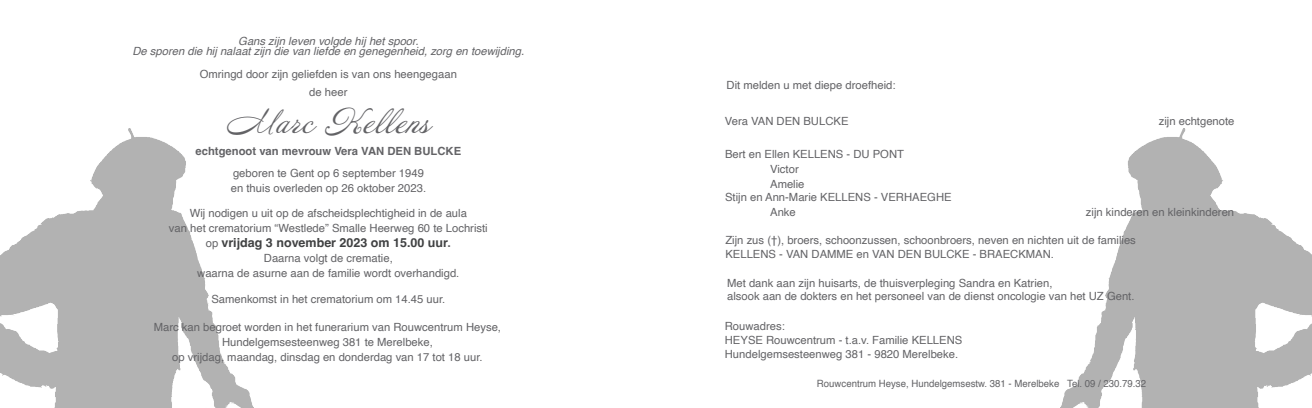
<style>
.page{position:relative;width:1312px;height:408px;background:#fff}
.page>*{position:absolute;margin:0;border:0;box-sizing:border-box;transform-origin:0 0}
._3_Naam{font:30px "Annabelle JF";color:#636366}
.Hel_9{font:700 12.5px "Helvetica";color:#414243}
.Hel_9-2{font:11.25px "Helvetica";color:#636366}
.Hel_9-3{font:italic 11.25px "Helvetica";color:#636366}
._1_Hel_9{font:11.25px "Helvetica";color:#636366}
._2_MM{font:700 11.25px "Helvetica";color:#636366}
._2_MM-2{font:11.25px "Helvetica";color:#636366}
._5_Rouwc{font:10px "Helvetica";color:#636366;scale:.96 1}
.s1{font-weight:400;font-size:11.25px;color:#636366}
.s2{color:#636366}
</style>
<div class="page">
<img style="left:1061px;top:128px;width:250px;height:278px">
<img style="left:1px;top:128px;width:252px;height:278px">
<p class="Hel_9-3" style="left:238px;top:32px;width:182px">Gans zijn leven volgde hij het spoor.</p>
<p class="Hel_9-3" style="left:132px;top:42px;width:393px">De sporen die hij nalaat zijn die van liefde en genegenheid, zorg en toewijding.</p>
<p class="Hel_9-2" style="left:200px;top:66px;width:259px">Omringd door zijn geliefden is van ons heengegaan</p>
<p class="_2_MM-2" style="left:309px;top:83px;width:40px">de heer</p>
<p class="_3_Naam" style="left:226px;top:103px;width:205px">Marc Kellens</p>
<p class="Hel_9-2" style="left:233px;top:164px;width:192px">geboren te Gent op 6 september 1949</p>
<p class="Hel_9-2" style="left:231px;top:179px;width:197px">en thuis overleden op 26 oktober 2023.</p>
<p class="Hel_9-2" style="left:190px;top:204px;width:279px">Wij nodigen u uit op de afscheidsplechtigheid in de aula</p>
<p class="Hel_9-2" style="left:169px;top:219px;width:320px">van het crematorium “Westlede” Smalle Heerweg 60 te Lochristi</p>
<p class="Hel_9" style="left:206px;top:235px;width:246px"><span class="s1">op</span> vrijdag 3 november 2023 om 15.00 uur<span class="s2">.</span></p>
<p class="Hel_9-2" style="left:264px;top:249px;width:130px">Daarna volgt de crematie,</p>
<p class="Hel_9-2" style="left:197px;top:264px;width:264px">waarna de asurne aan de familie wordt overhandigd.</p>
<p class="Hel_9-2" style="left:211px;top:290px;width:235px">Samenkomst in het crematorium om 14.45 uur.</p>
<p class="_2_MM" style="left:195px;top:144px;width:267px">echtgenoot van mevrouw Vera VAN DEN BULCKE</p>
<p class="Hel_9-2" style="left:154px;top:317px;width:349px">Marc kan begroet worden in het funerarium van Rouwcentrum Heyse,</p>
<p class="Hel_9-2" style="left:222px;top:332px;width:212px">Hundelgemsesteenweg 381 te Merelbeke,</p>
<p class="Hel_9-2" style="left:172px;top:347px;width:312px">op vrijdag, maandag, dinsdag en donderdag van 17 tot 18 uur.</p>
<p class="Hel_9-2" style="left:726px;top:76px;width:170px">Dit melden u met diepe droefheid:</p>
<p class="Hel_9-2" style="left:724px;top:112px;width:125px">Vera VAN DEN BULCKE</p>
<p class="Hel_9-2" style="left:1158px;top:112px;width:77px">zijn echtgenote</p>
<p class="Hel_9-2" style="left:725px;top:145px;width:180px">Bert en Ellen KELLENS - DU PONT</p>
<p class="Hel_9-2" style="left:770px;top:160px;width:30px">Victor</p>
<p class="Hel_9-2" style="left:770px;top:175px;width:36px">Amelie</p>
<p class="Hel_9-2" style="left:725px;top:188px;width:228px">Stijn en Ann-Marie KELLENS - VERHAEGHE</p>
<p class="Hel_9-2" style="left:770px;top:203px;width:27px">Anke</p>
<p class="Hel_9-2" style="left:1085px;top:203px;width:150px">zijn kinderen en kleinkinderen</p>
<p class="Hel_9-2" style="left:725px;top:231px;width:412px">Zijn zus (†), broers, schoonzussen, schoonbroers, neven en nichten uit de families</p>
<p class="Hel_9-2" style="left:725px;top:245px;width:330px">KELLENS - VAN DAMME en VAN DEN BULCKE - BRAECKMAN.</p>
<p class="Hel_9-2" style="left:727px;top:274px;width:327px">Met dank aan zijn huisarts, de thuisverpleging Sandra en Katrien,</p>
<p class="Hel_9-2" style="left:727px;top:287px;width:409px">alsook aan de dokters en het personeel van de dienst oncologie van het UZ Gent.</p>
<p class="_1_Hel_9" style="left:724px;top:317px;width:62px">Rouwadres:</p>
<p class="_1_Hel_9" style="left:724px;top:331px;width:239px">HEYSE Rouwcentrum - t.a.v. Familie KELLENS</p>
<p class="_1_Hel_9" style="left:724px;top:344px;width:235px">Hundelgemsesteenweg 381 - 9820 Merelbeke.</p>
<p class="_5_Rouwc" style="left:816px;top:376px;width:344px">Rouwcentrum Heyse, Hundelgemsestw. 381 - Merelbeke Tel. 09 / 230.79.32</p>
</div>
